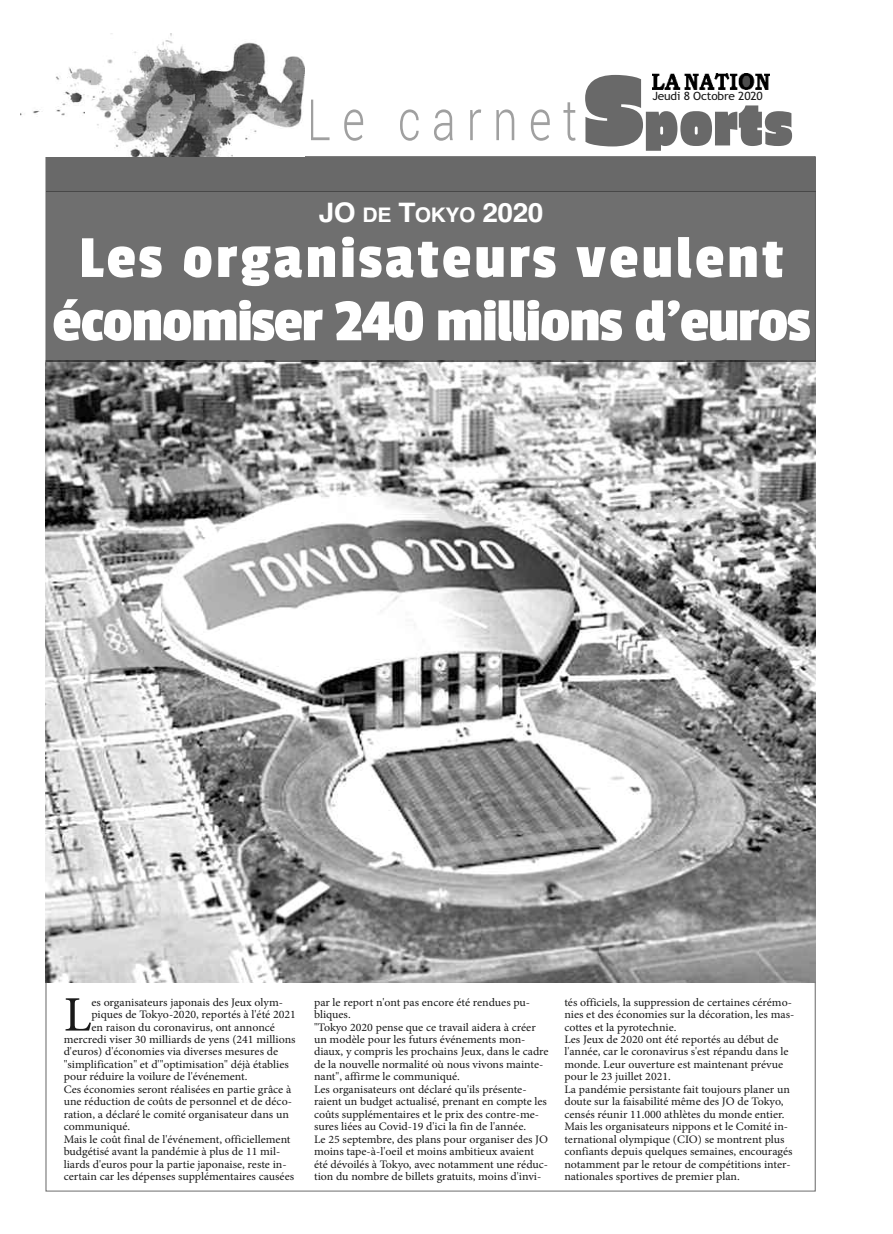
<style>
.page{position:relative;width:893px;height:1234px;background:#fff}
.page>*{position:absolute;margin:0;border:0;box-sizing:border-box;transform-origin:0 0}
.t1{font:62.25px/63.3px "Passion One";letter-spacing:-.015em;color:#fff;text-align:center;scale:1.07 1}
.t2{font:57px "Erica One";color:#696969;scale:.89 1}
.t3{font:49.65px "Minion Pro";color:#191919;scale:1.05 1}
.t4{font:700 26.7px "Helvetica";letter-spacing:-.015em;color:#fff;scale:1.05 1}
.t5{font:11.4px/12.5px "Minion Pro";color:#191919;scale:1.05 1}
.t6{font:11.4px "Trebuchet MS";letter-spacing:-.015em;color:#191919;scale:1.05 1}
.s1{font-size:20.1px}
.s2{font-size:100.65px}
</style>
<div class="page">
<svg style="left:311px;top:100px;width:265px;height:41px"></svg>
<div style="left:46px;top:157px;width:769px;height:34px;background:#696969"></div>
<img style="left:652px;top:73px;width:117px;height:16px">
<img style="left:20px;top:33px;width:285px;height:123px">
<img style="left:46px;top:362px;width:769px;height:620px">
<svg style="left:815px;top:191px;width:1px;height:171px"></svg>
<div style="left:46px;top:192px;width:769px;height:168px;background:#6f6f6f"></div>
<hr style="left:46px;top:191px;width:769px;height:1px;background:#484848">
<img style="left:46px;top:360px;width:769px;height:2px">
<h3 class="t4" style="left:319px;top:197px;width:216px">JO <span class="s1">DE</span> T<span class="s1">OKYO</span> 2020</h3>
<h2 class="t2" style="left:582px;top:80px;width:238px"><span class="s2">S</span>ports</h2>
<p class="t6" style="left:652px;top:90px;width:107px">Jeudi 8 Octobre 2020</p>
<h1 class="t1" style="left:52px;top:225px;width:710px">Les organisateurs veulent économiser 240 millions d'euros</h1>
<h3 class="t3" style="left:64px;top:995px;width:28px">L</h3>
<p class="t5" style="left:92px;top:996px;width:184px">es organisateurs japonais des Jeux olym-</p>
<p class="t5" style="left:92px;top:1009px;width:196px">piques de Tokyo-2020, reportés à l'été 2021</p>
<p class="t5" style="left:92px;top:1021px;width:176px">en raison du coronavirus, ont annoncé</p>
<p class="t5" style="left:64px;top:1033px;width:222px">mercredi viser 30 milliards de yens (241 millions</p>
<p class="t5" style="left:64px;top:1046px;width:206px">d'euros) d'économies via diverses mesures de</p>
<p class="t5" style="left:64px;top:1058px;width:216px">"simplification" et d'"optimisation" déjà établies</p>
<p class="t5" style="left:64px;top:1071px;width:177px">pour réduire la voilure de l'événement.</p>
<p class="t5" style="left:64px;top:1083px;width:218px">Ces économies seront réalisées en partie grâce à</p>
<p class="t5" style="left:64px;top:1096px;width:219px">une réduction de coûts de personnel et de déco-</p>
<p class="t5" style="left:64px;top:1108px;width:216px">ration, a déclaré le comité organisateur dans un</p>
<p class="t5" style="left:64px;top:1120px;width:65px">communiqué.</p>
<p class="t5" style="left:64px;top:1133px;width:218px">Mais le coût final de l'événement, officiellement</p>
<p class="t5" style="left:64px;top:1145px;width:208px">budgétisé avant la pandémie à plus de 11 mil-</p>
<p class="t5" style="left:64px;top:1158px;width:214px">liards d'euros pour la partie japonaise, reste in-</p>
<p class="t5" style="left:64px;top:1170px;width:221px">certain car les dépenses supplémentaires causées</p>
<p class="t5" style="left:314px;top:996px;width:225px">par le report n'ont pas encore été rendues pu&shy;bliques.<br>"Tokyo 2020 pense que ce travail aidera à créer un modèle pour les futurs événements mon&shy;diaux, y compris les prochains Jeux, dans le cadre de la nouvelle normalité où nous vivons mainte&shy;nant", affirme le communiqué.<br>Les organisateurs ont déclaré qu'ils présente&shy;raient un budget actualisé, prenant en compte les coûts supplémentaires et le prix des contre-me&shy;sures liées au Covid-19 d'ici la fin de l'année.<br>Le 25 septembre, des plans pour organiser des JO moins tape-à-l'oeil et moins ambitieux avaient été dévoilés à Tokyo, avec notamment une réduc&shy;tion du nombre de billets gratuits, moins d'invi-</p>
<p class="t5" style="left:564px;top:996px;width:220px">tés officiels, la suppression de certaines cérémo&shy;nies et des économies sur la décoration, les mas&shy;cottes et la pyrotechnie.<br>Les Jeux de 2020 ont été reportés au début de l'année, car le coronavirus s'est répandu dans le monde. Leur ouverture est maintenant prévue pour le 23 juillet 2021.<br>La pandémie persistante fait toujours planer un doute sur la faisabilité même des JO de Tokyo, censés réunir 11.000 athlètes du monde entier.<br>Mais les organisateurs nippons et le Comité in&shy;ternational olympique (CIO) se montrent plus confiants depuis quelques semaines, encouragés notamment par le retour de compétitions inter&shy;nationales sportives de premier plan.</p>
</div>
